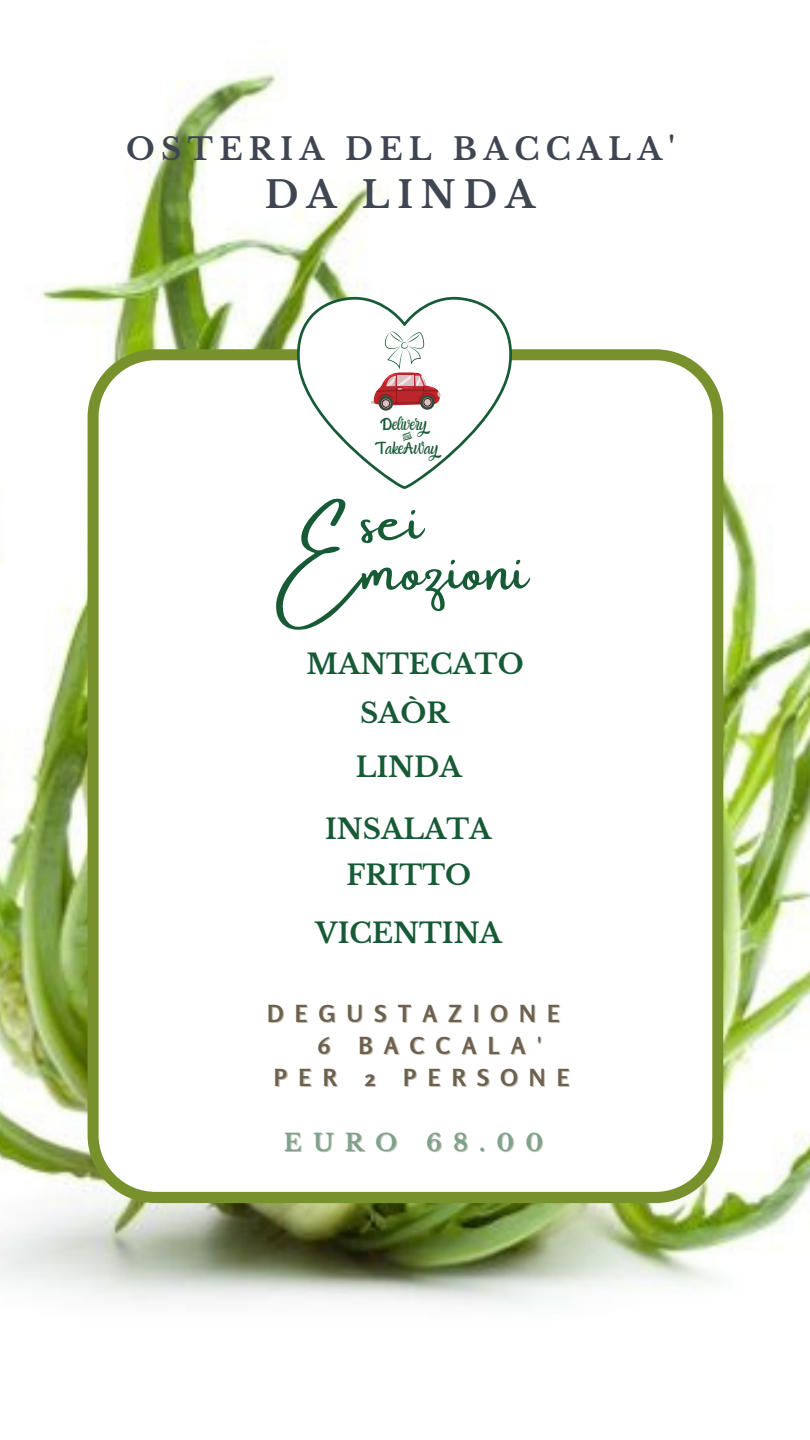
<style>
.page{position:relative;width:810px;height:1440px;background:#fff}
.page>*{position:absolute;margin:0;border:0;box-sizing:border-box;transform-origin:0 0}
.t1{font:63.2px/49.8px "Amsterdam One";color:#175a36;text-align:center}
.t2{font:700 36.9px "Libre Baskerville";letter-spacing:.21em;color:#3f4652}
.t3{font:700 30.4px "Libre Baskerville";letter-spacing:.21em;color:#3f4652}
.t4{font:700 27.5px "Libre Baskerville";color:#175a36}
.t5{font:700 23.4px "Rosario";letter-spacing:.48em;color:#6d614e}
.t6{font:700 23.4px "Libre Baskerville";letter-spacing:.48em;color:#7ea28a}
.t7{font:12.6px/13.1px "Amazone";color:#175a36;text-align:center}
</style>
<div class="page">
<img style="left:0;top:69px;width:810px;height:1238px">
<svg style="left:88px;top:349px;width:636px;height:854px"></svg>
<svg style="left:294px;top:296px;width:221px;height:193px"></svg>
<p class="t3" style="left:126px;top:131px;width:550px">OSTERIA DEL BACCALA'</p>
<h2 class="t2" style="left:265px;top:172px;width:272px">DA LINDA</h2>
<p class="t7" style="left:382px;top:419px;width:46px">Delivery &amp;</p>
<p class="t7" style="left:377px;top:443px;width:63px">TakeAway</p>
<h1 class="t1" style="left:273px;top:497px;width:257px">sei<br>Emozioni</h1>
<p class="t4" style="left:307px;top:648px;width:219px">MANTECATO</p>
<p class="t4" style="left:360px;top:696px;width:90px">SAÒR</p>
<p class="t4" style="left:356px;top:751px;width:108px">LINDA</p>
<p class="t4" style="left:325px;top:812px;width:168px">INSALATA</p>
<p class="t4" style="left:346px;top:859px;width:126px">FRITTO</p>
<p class="t4" style="left:316px;top:917px;width:188px">VICENTINA</p>
<p class="t5" style="left:267px;top:999px;width:294px">DEGUSTAZIONE</p>
<p class="t5" style="left:318px;top:1031px;width:226px">6 BACCALA'</p>
<p class="t5" style="left:274px;top:1064px;width:297px">PER 2 PERSONE</p>
<p class="t6" style="left:284px;top:1128px;width:261px">EURO 68.00</p>
</div>
